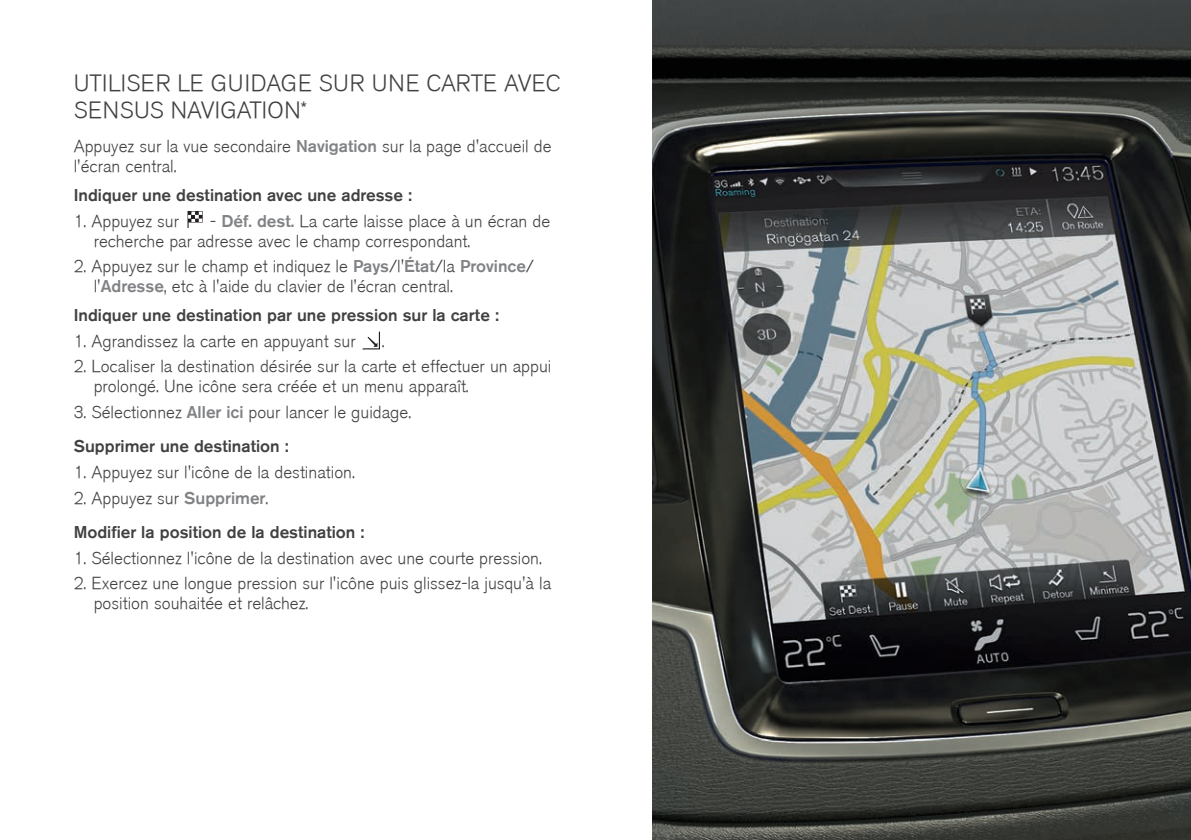
<style>
.page{position:relative;width:1191px;height:840px;background:#fff}
.page>*{position:absolute;margin:0;border:0;box-sizing:border-box;transform-origin:0 0}
.t1{font:300 23px/27px "Volvo Sans";color:#414142}
.t2{font:300 17px/20px "Volvo Sans";color:#414142}
.t3{font:300 17px/34.2px "Volvo Sans";color:#414142}
.s1{color:#808285}
.s2{font-style:inherit}
</style>
<div class="page">
<img style="left:652px;top:0;width:539px;height:839px">
<svg style="left:187px;top:211px;width:16px;height:17px"></svg>
<svg style="left:362px;top:331px;width:18px;height:18px"></svg>
<h1 class="t1" style="left:74px;top:70px;width:488px">UTILISER LE GUIDAGE SUR UNE CARTE AVEC<br>SENSUS NAVIGATION*</h1>
<p class="t2" style="left:74px;top:137px;width:479px">Appuyez sur la vue secondaire <span class="s1">Navigation</span> sur la page d'accueil de l'écran central.</p>
<p class="t3" style="left:74px;top:178px;width:340px">Indiquer une destination avec une adresse :</p>
<p class="t2" style="left:74px;top:211px;width:107px">1. Appuyez sur</p>
<p class="t2" style="left:94px;top:211px;width:458px;text-indent:117px">- <span class="s1">Déf. dest.</span> La carte laisse place à un écran de recherche par adresse avec le champ correspondant.</p>
<p class="t2" style="left:94px;top:257px;width:442px;text-indent:-20px">2. Appuyez sur le champ et indiquez le <span class="s1">Pays</span>/l'<span class="s1">État</span>/la <span class="s1">Province</span>/ l'<span class="s1">Adresse</span>, etc à l'aide du clavier de l'écran central.</p>
<p class="t3" style="left:74px;top:297px;width:427px">Indiquer une destination par une pression sur la carte :</p>
<p class="t2" style="left:74px;top:331px;width:283px">1. Agrandissez la carte en appuyant sur</p>
<p class="t2" style="left:382px;top:331px;width:4px">.</p>
<p class="t2" style="left:94px;top:356px;width:459px;text-indent:-20px">2. Localiser la destination désirée sur la carte et effectuer un appui prolongé. Une icône sera créée et un menu apparaît.</p>
<p class="t2" style="left:74px;top:395px;width:339px;line-height:34.2px">3. Sélectionnez <span class="s1">Aller ici</span> pour lancer le guidage.<br><span class="s2">Supprimer une destination :</span></p>
<p class="t2" style="left:74px;top:462px;width:283px">1. Appuyez sur l'icône de la destination.</p>
<p class="t3" style="left:74px;top:480px;width:293px"><span class="s2">2. Appuyez sur</span> <span class="s1">Supprimer</span><span class="s2">.<br></span>Modifier la position de la destination :</p>
<p class="t2" style="left:74px;top:547px;width:470px">1. Sélectionnez l'icône de la destination avec une courte pression.</p>
<p class="t2" style="left:94px;top:573px;width:459px;text-indent:-20px">2. Exercez une longue pression sur l'icône puis glissez-la jusqu'à la position souhaitée et relâchez.</p>
</div>
